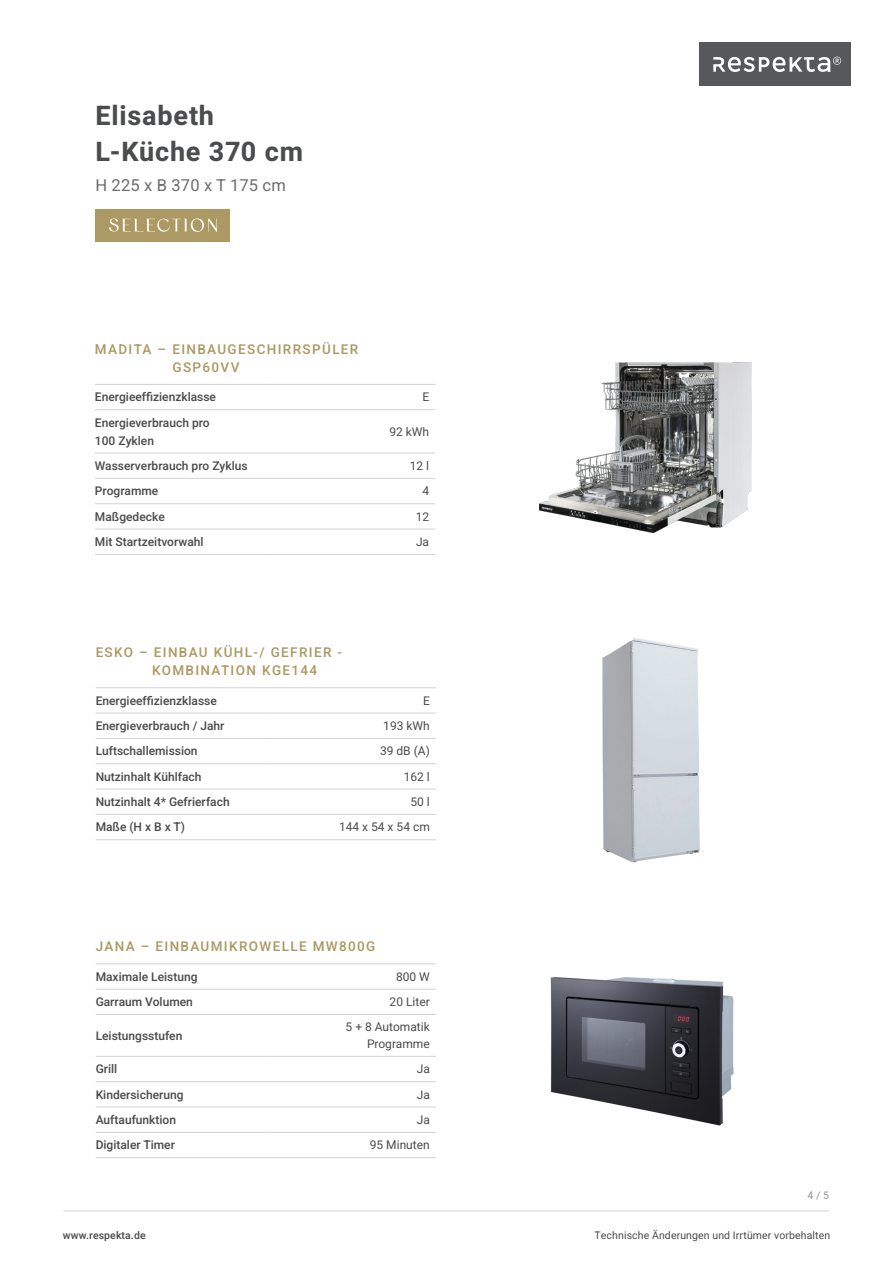
<style>
.page{position:relative;width:893px;height:1263px;background:#fff}
.page>*{position:absolute;margin:0;border:0;box-sizing:border-box;transform-origin:0 0}
.t1{font:27px "Heebo";letter-spacing:.03em;color:#4b4c4d}
.t2{font:16.5px "Heebo";letter-spacing:.01em;color:#6c6d70}
.t3{font:13.5px "Heebo";letter-spacing:.1em;color:#ad9963}
.t4{font:12px/18px "Heebo";color:#4b4c4d}
.t5{font:10.5px "Heebo";letter-spacing:.01em;color:#4b4c4d}
.t6{font:10.5px "Heebo";color:#939598}
</style>
<div class="page">
<div style="left:699px;top:43px;width:151px;height:43px;background:#57585a"></div>
<svg style="left:713px;top:57px;width:128px;height:15px"></svg>
<hr style="left:63px;top:1210px;width:766px;height:1px;background:#d1d2d4">
<hr style="left:96px;top:963px;width:170px;height:1px;background:#d1d2d4">
<hr style="left:266px;top:963px;width:170px;height:1px;background:#d1d2d4">
<hr style="left:96px;top:989px;width:170px;height:1px;background:#d1d2d4">
<hr style="left:266px;top:989px;width:170px;height:1px;background:#d1d2d4">
<hr style="left:96px;top:1014px;width:170px;height:1px;background:#d1d2d4">
<hr style="left:266px;top:1014px;width:170px;height:1px;background:#d1d2d4">
<hr style="left:96px;top:1056px;width:170px;height:1px;background:#d1d2d4">
<hr style="left:266px;top:1056px;width:170px;height:1px;background:#d1d2d4">
<hr style="left:96px;top:1081px;width:170px;height:1px;background:#d1d2d4">
<hr style="left:266px;top:1081px;width:170px;height:1px;background:#d1d2d4">
<hr style="left:96px;top:1106px;width:170px;height:1px;background:#d1d2d4">
<hr style="left:266px;top:1106px;width:170px;height:1px;background:#d1d2d4">
<hr style="left:96px;top:1132px;width:170px;height:1px;background:#d1d2d4">
<hr style="left:266px;top:1132px;width:170px;height:1px;background:#d1d2d4">
<hr style="left:96px;top:1157px;width:170px;height:1px;background:#d1d2d4">
<hr style="left:266px;top:1157px;width:170px;height:1px;background:#d1d2d4">
<hr style="left:96px;top:687px;width:170px;height:1px;background:#d1d2d4">
<hr style="left:266px;top:687px;width:170px;height:1px;background:#d1d2d4">
<hr style="left:96px;top:713px;width:170px;height:1px;background:#d1d2d4">
<hr style="left:266px;top:713px;width:170px;height:1px;background:#d1d2d4">
<hr style="left:96px;top:738px;width:170px;height:1px;background:#d1d2d4">
<hr style="left:266px;top:738px;width:170px;height:1px;background:#d1d2d4">
<hr style="left:96px;top:763px;width:170px;height:1px;background:#d1d2d4">
<hr style="left:266px;top:763px;width:170px;height:1px;background:#d1d2d4">
<hr style="left:96px;top:789px;width:170px;height:1px;background:#d1d2d4">
<hr style="left:266px;top:789px;width:170px;height:1px;background:#d1d2d4">
<hr style="left:96px;top:814px;width:170px;height:1px;background:#d1d2d4">
<hr style="left:266px;top:814px;width:170px;height:1px;background:#d1d2d4">
<hr style="left:96px;top:839px;width:170px;height:1px;background:#d1d2d4">
<hr style="left:266px;top:839px;width:170px;height:1px;background:#d1d2d4">
<div style="left:96px;top:209px;width:134px;height:33px;background:#ad9963"></div>
<svg style="left:109px;top:218px;width:108px;height:14px"></svg>
<img style="left:602px;top:638px;width:98px;height:225px">
<img style="left:550px;top:977px;width:184px;height:149px">
<hr style="left:95px;top:384px;width:170px;height:1px;background:#d1d2d4">
<hr style="left:265px;top:384px;width:170px;height:1px;background:#d1d2d4">
<hr style="left:95px;top:409px;width:170px;height:1px;background:#d1d2d4">
<hr style="left:265px;top:409px;width:170px;height:1px;background:#d1d2d4">
<hr style="left:95px;top:453px;width:170px;height:1px;background:#d1d2d4">
<hr style="left:265px;top:453px;width:170px;height:1px;background:#d1d2d4">
<hr style="left:95px;top:478px;width:170px;height:1px;background:#d1d2d4">
<hr style="left:265px;top:478px;width:170px;height:1px;background:#d1d2d4">
<hr style="left:95px;top:503px;width:170px;height:1px;background:#d1d2d4">
<hr style="left:265px;top:503px;width:170px;height:1px;background:#d1d2d4">
<hr style="left:95px;top:529px;width:170px;height:1px;background:#d1d2d4">
<hr style="left:265px;top:529px;width:170px;height:1px;background:#d1d2d4">
<hr style="left:95px;top:554px;width:170px;height:1px;background:#d1d2d4">
<hr style="left:265px;top:554px;width:170px;height:1px;background:#d1d2d4">
<img style="left:540px;top:362px;width:211px;height:171px">
<p class="t1" style="left:95px;top:97px;width:120px">Elisabeth</p>
<p class="t1" style="left:95px;top:133px;width:209px">L-Küche 370 cm</p>
<p class="t2" style="left:95px;top:174px;width:192px">H 225 x B 370 x T 175 cm</p>
<p class="t3" style="left:95px;top:339px;width:265px">MADITA – EINBAUGESCHIRRSPÜLER</p>
<p class="t3" style="left:172px;top:357px;width:68px">GSP60VV</p>
<p class="t4" style="left:95px;top:388px;width:123px">Energieeffizienzklasse</p>
<p class="t4" style="left:422px;top:388px;width:8px">E</p>
<p class="t4" style="left:95px;top:413px;width:116px">Energieverbrauch pro<br>100 Zyklen</p>
<p class="t4" style="left:389px;top:422px;width:41px">92 kWh</p>
<p class="t4" style="left:95px;top:457px;width:154px">Wasserverbrauch pro Zyklus</p>
<p class="t4" style="left:410px;top:457px;width:21px">12 l</p>
<p class="t4" style="left:95px;top:482px;width:65px">Programme</p>
<p class="t4" style="left:422px;top:482px;width:8px">4</p>
<p class="t4" style="left:95px;top:507px;width:71px">Maßgedecke</p>
<p class="t4" style="left:416px;top:507px;width:15px">12</p>
<p class="t4" style="left:95px;top:533px;width:110px">Mit Startzeitvorwahl</p>
<p class="t4" style="left:416px;top:533px;width:15px">Ja</p>
<p class="t3" style="left:96px;top:643px;width:248px">ESKO – EINBAU KÜHL-/ GEFRIER -</p>
<p class="t3" style="left:152px;top:661px;width:167px">KOMBINATION KGE144</p>
<p class="t4" style="left:96px;top:691px;width:123px">Energieeffizienzklasse</p>
<p class="t4" style="left:423px;top:691px;width:8px">E</p>
<p class="t4" style="left:96px;top:717px;width:130px">Energieverbrauch / Jahr</p>
<p class="t4" style="left:383px;top:717px;width:48px">193 kWh</p>
<p class="t4" style="left:96px;top:742px;width:103px">Luftschallemission</p>
<p class="t4" style="left:380px;top:742px;width:51px">39 dB (A)</p>
<p class="t4" style="left:96px;top:767px;width:107px">Nutzinhalt Kühlfach</p>
<p class="t4" style="left:404px;top:767px;width:28px">162 l</p>
<p class="t4" style="left:96px;top:793px;width:136px">Nutzinhalt 4* Gefrierfach</p>
<p class="t4" style="left:410px;top:793px;width:21px">50 l</p>
<p class="t4" style="left:96px;top:818px;width:91px">Maße (H x B x T)</p>
<p class="t4" style="left:339px;top:818px;width:92px">144 x 54 x 54 cm</p>
<p class="t3" style="left:96px;top:937px;width:281px">JANA – EINBAUMIKROWELLE MW800G</p>
<p class="t4" style="left:96px;top:967px;width:103px">Maximale Leistung</p>
<p class="t4" style="left:396px;top:967px;width:35px">800 W</p>
<p class="t4" style="left:96px;top:993px;width:99px">Garraum Volumen</p>
<p class="t4" style="left:390px;top:993px;width:42px">20 Liter</p>
<p class="t4" style="left:96px;top:1026px;width:88px">Leistungsstufen</p>
<p class="t4" style="left:346px;top:1018px;width:86px">5 + 8 Automatik</p>
<p class="t4" style="left:367px;top:1034px;width:64px">Programme</p>
<p class="t4" style="left:96px;top:1060px;width:23px">Grill</p>
<p class="t4" style="left:417px;top:1060px;width:15px">Ja</p>
<p class="t4" style="left:96px;top:1085px;width:89px">Kindersicherung</p>
<p class="t4" style="left:417px;top:1085px;width:15px">Ja</p>
<p class="t4" style="left:96px;top:1110px;width:82px">Auftaufunktion</p>
<p class="t4" style="left:417px;top:1110px;width:15px">Ja</p>
<p class="t4" style="left:96px;top:1136px;width:81px">Digitaler Timer</p>
<p class="t4" style="left:370px;top:1136px;width:62px">95 Minuten</p>
<p class="t6" style="left:807px;top:1188px;width:23px">4 / 5</p>
<p class="t5" style="left:63px;top:1228px;width:84px">www.respekta.de</p>
<p class="t5" style="left:595px;top:1227px;width:237px">Technische Änderungen und Irrtümer vorbehalten</p>
</div>
